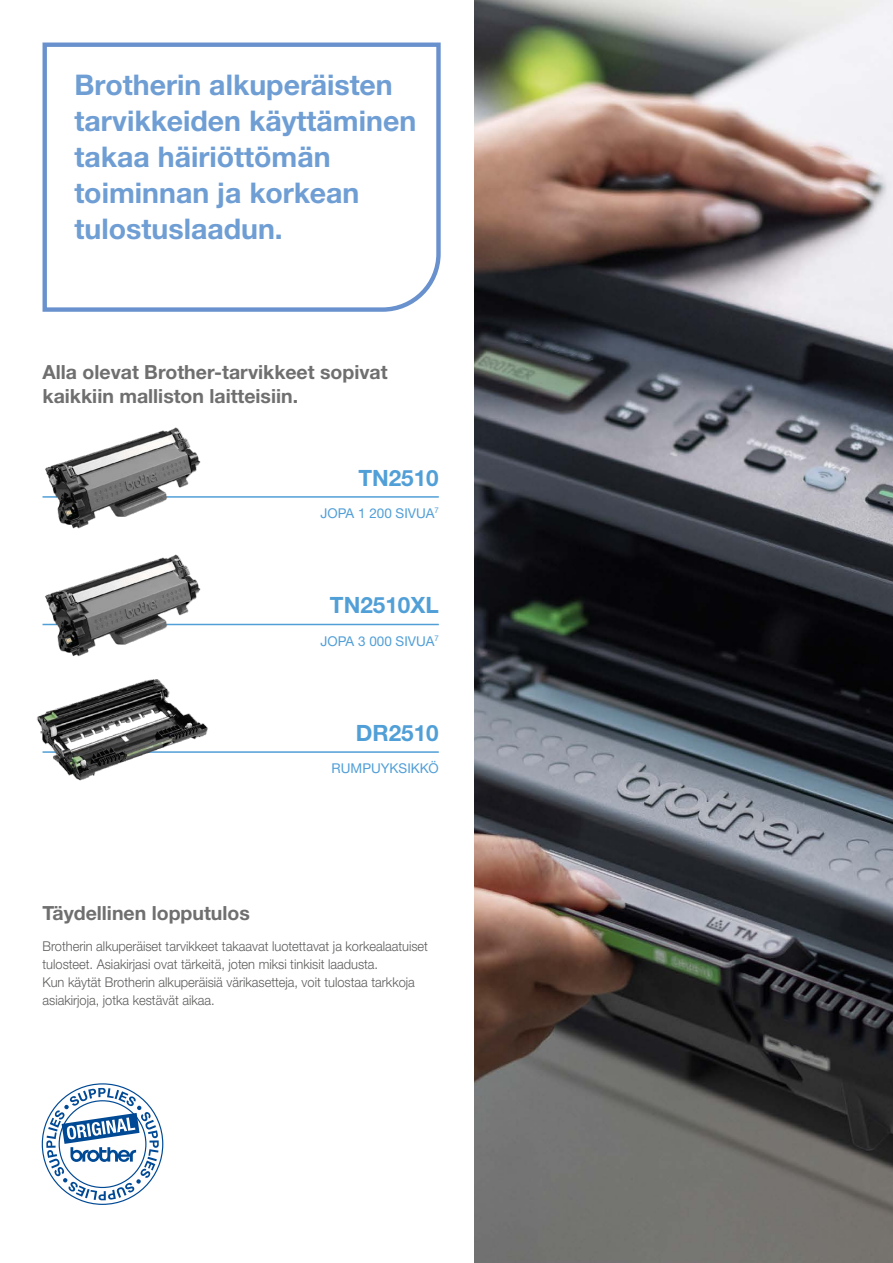
<style>
.page{position:relative;width:893px;height:1263px;background:#fff}
.page>*{position:absolute;margin:0;border:0;box-sizing:border-box;transform-origin:0 0}
.t1{font:700 28.5px/36px "Helvetica Neue LTW1 G";color:#6f9ed4}
.t2{font:700 22.5px "Helvetica Neue LTW1 G";color:#519fd7}
.t3{font:700 19.5px/24px "Helvetica Neue LTW1 G";color:#706f6f}
.t4{font:300 13.5px/18px "Helvetica Neue LTW1 G";color:#5c5c5b;scale:.95 1}
.t5{font:13.5px "Helvetica Neue LTW1 G";color:#519fd7}
</style>
<div class="page">
<hr style="left:43px;top:624px;width:396px;height:1px;background:#519fd7">
<svg style="left:42px;top:42px;width:399px;height:270px"></svg>
<svg style="left:42px;top:1083px;width:121px;height:122px"></svg>
<hr style="left:43px;top:496px;width:396px;height:2px;background:#519fd7">
<hr style="left:43px;top:751px;width:396px;height:2px;background:#519fd7">
<img style="left:475px;top:0;width:418px;height:1263px">
<img style="left:42px;top:427px;width:177px;height:102px">
<img style="left:42px;top:554px;width:177px;height:103px">
<img style="left:36px;top:679px;width:183px;height:102px">
<h1 class="t1" style="left:74px;top:66px;width:343px">Brotherin alkuperäisten tarvikkeiden käyttäminen takaa häiriöttömän toiminnan ja korkean tulostuslaadun.</h1>
<h3 class="t3" style="left:43px;top:359px;width:347px">Alla olevat Brother-tarvikkeet sopivat kaikkiin malliston laitteisiin.</h3>
<h2 class="t2" style="left:358px;top:464px;width:82px">TN2510</h2>
<p class="t5" style="left:321px;top:505px;width:120px">JOPA 1 200 SIVUA<sup>7</sup></p>
<h2 class="t2" style="left:330px;top:591px;width:110px">TN2510XL</h2>
<p class="t5" style="left:321px;top:632px;width:120px">JOPA 3 000 SIVUA<sup>7</sup></p>
<h2 class="t2" style="left:356px;top:719px;width:84px">DR2510</h2>
<p class="t5" style="left:332px;top:760px;width:109px">RUMPUYKSIKKÖ</p>
<h3 class="t3" style="left:43px;top:901px;width:209px">Täydellinen lopputulos</h3>
<p class="t4" style="left:43px;top:937px;width:407px">Brotherin alkuperäiset tarvikkeet takaavat luotettavat ja korkealaatuiset tulosteet. Asiakirjasi ovat tärkeitä, joten miksi tinkisit laadusta.<br>Kun käytät Brotherin alkuperäisiä värikasetteja, voit tulostaa tarkkoja asiakirjoja, jotka kestävät aikaa.</p>
</div>
